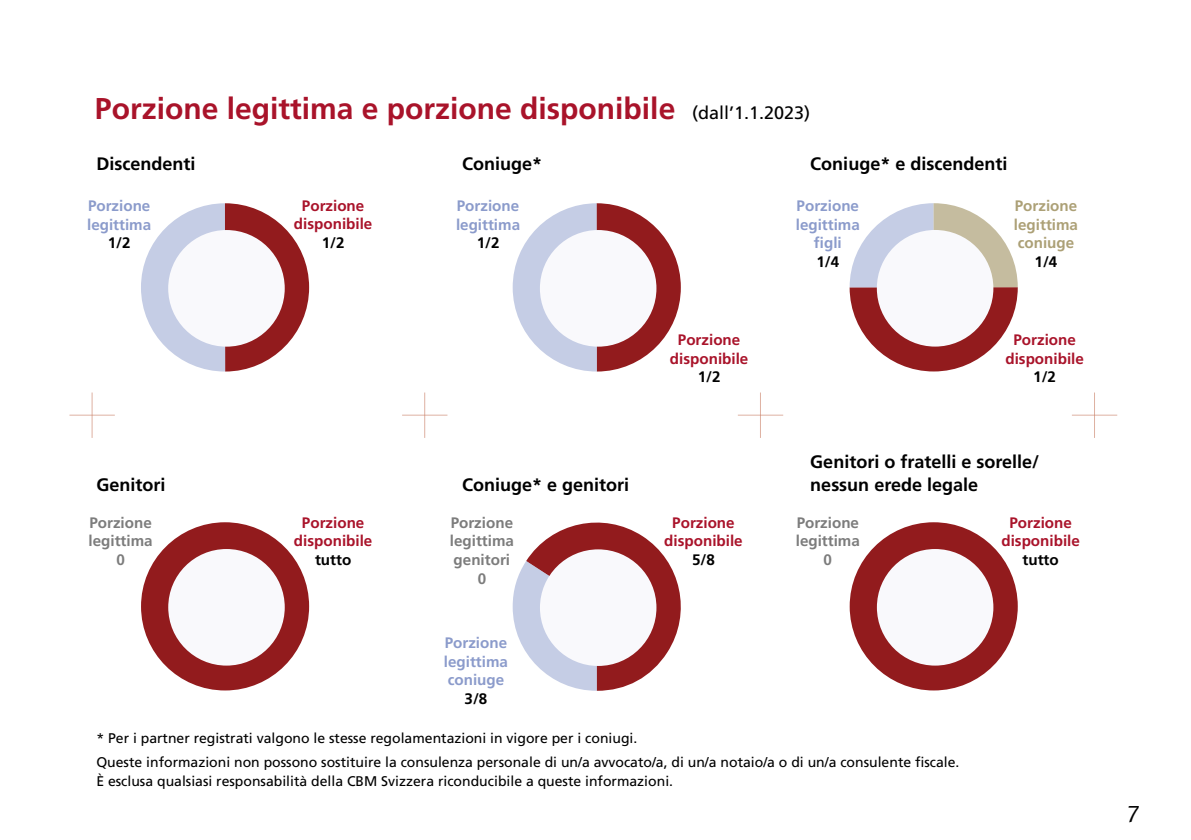
<style>
.page{position:relative;width:1191px;height:840px;background:#fff}
.page>*{position:absolute;margin:0;border:0;box-sizing:border-box;transform-origin:0 0}
.t1{font:700 30px "Frutiger LT Com";color:#a9132a}
.t2{font:24px "Meta Pro";color:#000}
.t3{font:700 18px/23px "Frutiger LT Com";color:#000}
.t4{font:700 15.2px/18.6px "Frutiger LT Com";color:#a9132a;text-align:center}
.t5{font:700 15.2px/18.6px "Frutiger LT Com";color:#8b9bcb}
.t6{font:700 15.2px/18.6px "Frutiger LT Com";color:#7c7c7c;text-align:center}
.t7{font:700 15.2px "Frutiger LT Com";color:#000}
.t8{font:700 15.2px/18.6px "Frutiger LT Com";color:#aca076;text-align:justify}
.t9{font:14px/24.6px "Frutiger LT Com";color:#000}
.s1{font-weight:400;font-size:18px;color:#000}
</style>
<div class="page">
<svg style="left:141px;top:203px;width:168px;height:168px"></svg>
<div style="left:168px;top:230px;width:117px;height:116px;background:#f9f9fc;border-radius:50%"></div>
<div style="left:141px;top:522px;width:168px;height:168px;background:#921b1d;border-radius:84px"></div>
<div style="left:168px;top:548px;width:117px;height:117px;background:#f9f9fc;border-radius:50%"></div>
<svg style="left:512px;top:203px;width:169px;height:168px"></svg>
<div style="left:540px;top:230px;width:116px;height:116px;background:#f9f9fc;border-radius:50%"></div>
<svg style="left:512px;top:522px;width:169px;height:168px"></svg>
<div style="left:540px;top:549px;width:116px;height:116px;background:#f9f9fc;border-radius:50%"></div>
<svg style="left:849px;top:203px;width:168px;height:168px"></svg>
<div style="left:877px;top:230px;width:116px;height:116px;background:#f9f9fc;border-radius:50%"></div>
<div style="left:849px;top:522px;width:168px;height:168px;background:#921b1d;border-radius:84px"></div>
<div style="left:877px;top:548px;width:116px;height:117px;background:#f9f9fc;border-radius:50%"></div>
<hr style="left:760px;top:392px;width:1px;height:45px;background:#c87d63">
<hr style="left:738px;top:414px;width:45px;height:1px;background:#c87d63">
<hr style="left:424px;top:392px;width:1px;height:45px;background:#c87d63">
<hr style="left:402px;top:414px;width:45px;height:1px;background:#c87d63">
<hr style="left:92px;top:392px;width:1px;height:45px;background:#c87d63">
<hr style="left:69px;top:414px;width:46px;height:1px;background:#c87d63">
<hr style="left:1094px;top:392px;width:1px;height:45px;background:#c87d63">
<hr style="left:1071px;top:414px;width:46px;height:1px;background:#c87d63">
<h1 class="t1" style="left:95px;top:91px;width:716px">Porzione legittima e porzione disponibile <span class="s1">(dall’1.1.2023)</span></h1>
<p class="t3" style="left:96px;top:152px;width:100px">Discendenti</p>
<p class="t3" style="left:462px;top:152px;width:82px">Coniuge*</p>
<p class="t3" style="left:810px;top:152px;width:199px">Coniuge* e discendenti</p>
<p class="t5" style="left:87px;top:197px;width:66px">Porzione legittima</p>
<p class="t7" style="left:108px;top:234px;width:24px">1/2</p>
<p class="t4" style="left:294px;top:196px;width:80px">Porzione disponibile</p>
<p class="t7" style="left:322px;top:233px;width:24px">1/2</p>
<p class="t5" style="left:456px;top:197px;width:66px">Porzione legittima</p>
<p class="t7" style="left:477px;top:234px;width:24px">1/2</p>
<p class="t5" style="left:796px;top:197px;width:66px;text-align:center">Porzione legittima figli</p>
<p class="t7" style="left:816px;top:252px;width:24px">1/4</p>
<p class="t8" style="left:1014px;top:196px;width:66px">Porzione legittima coniuge</p>
<p class="t7" style="left:1034px;top:252px;width:24px">1/4</p>
<p class="t4" style="left:670px;top:330px;width:80px">Porzione disponibile</p>
<p class="t7" style="left:698px;top:368px;width:24px">1/2</p>
<p class="t4" style="left:1005px;top:330px;width:80px">Porzione disponibile</p>
<p class="t7" style="left:1033px;top:368px;width:24px">1/2</p>
<p class="t3" style="left:96px;top:473px;width:71px">Genitori</p>
<p class="t3" style="left:462px;top:473px;width:169px">Coniuge* e genitori</p>
<p class="t3" style="left:810px;top:450px;width:230px">Genitori o fratelli e sorelle/ nessun erede legale</p>
<p class="t6" style="left:89px;top:513px;width:66px">Porzione legittima<br>0</p>
<p class="t6" style="left:796px;top:513px;width:66px">Porzione legittima<br>0</p>
<p class="t6" style="left:450px;top:513px;width:66px">Porzione legittima genitori<br>0</p>
<p class="t4" style="left:294px;top:513px;width:80px">Porzione disponibile</p>
<p class="t7" style="left:315px;top:550px;width:38px">tutto</p>
<p class="t4" style="left:664px;top:513px;width:80px">Porzione disponibile</p>
<p class="t7" style="left:692px;top:550px;width:24px">5/8</p>
<p class="t5" style="left:444px;top:633px;width:66px;text-align:justify">Porzione legittima coniuge</p>
<p class="t7" style="left:464px;top:689px;width:24px">3/8</p>
<p class="t9" style="left:96px;top:725px;width:864px">* Per i partner registrati valgono le stesse regolamentazioni in vigore per i coniugi.<br>Queste informazioni non possono sostituire la consulenza personale di un/a avvocato/a, di un/a notaio/a o di un/a consulente fiscale.</p>
<p class="t9" style="left:96px;top:768px;width:578px">È esclusa qualsiasi responsabilità della CBM Svizzera riconducibile a queste informazioni.</p>
<p class="t4" style="left:1001px;top:513px;width:80px">Porzione disponibile</p>
<p class="t7" style="left:1022px;top:550px;width:38px">tutto</p>
<h2 class="t2" style="left:1127px;top:794px;width:14px">7</h2>
</div>
